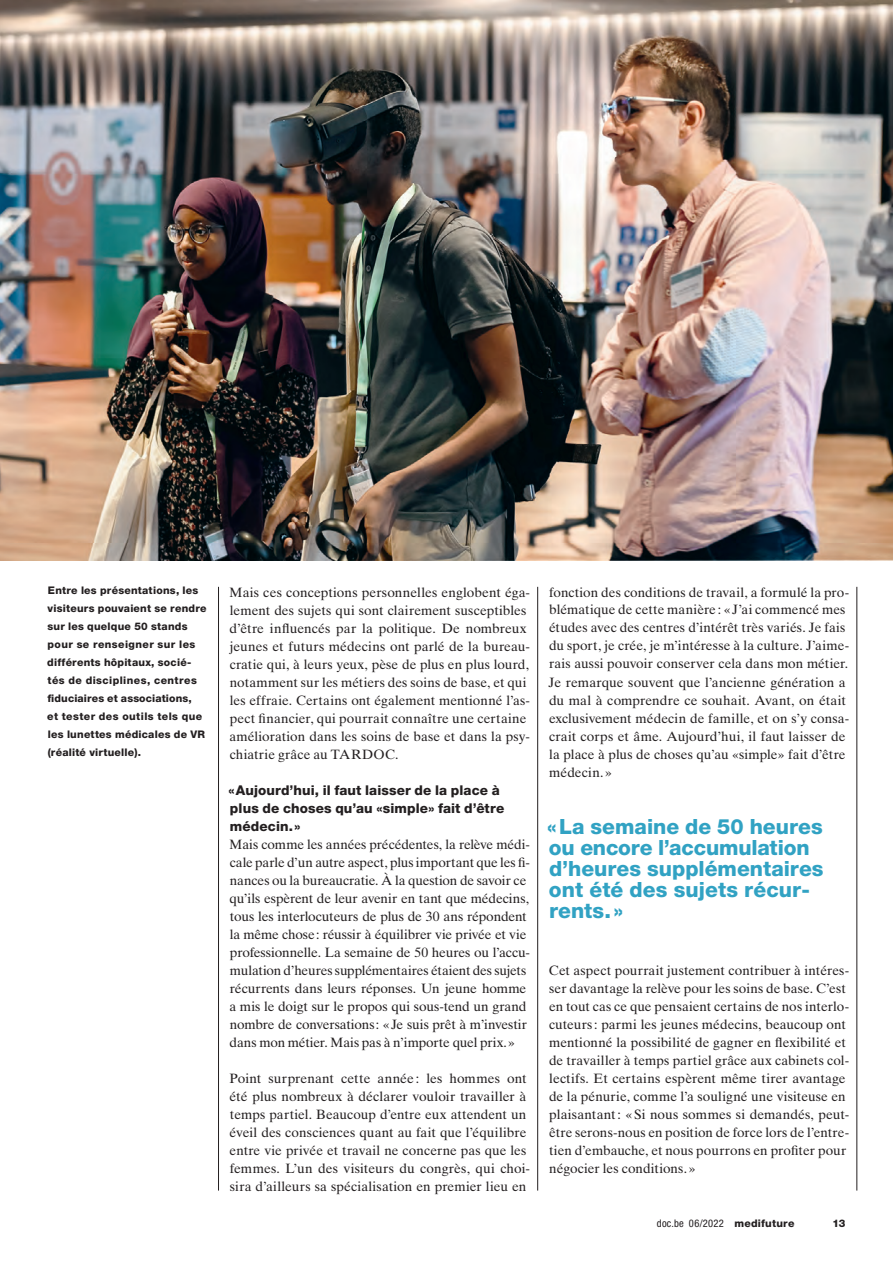
<style>
.page{position:relative;width:893px;height:1263px;background:#fff}
.page>*{position:absolute;margin:0;border:0;box-sizing:border-box;transform-origin:0 0}
.t1{font:800 21px/21px "Helvetica Neue LT Std";color:#31a2c3}
.t2{font:13.5px/18px "Times Ten";letter-spacing:.005em;color:#231f20}
.t3{font:800 13.5px/18px "Helvetica Neue LT Std";letter-spacing:.01em;color:#231f20}
.t4{font:800 10.5px/18px "Helvetica Neue LT Std";letter-spacing:.02em;color:#231f20}
.t5{font:condensed 10.5px "Helvetica Neue LT Std";letter-spacing:.025em;color:#231f20}
.s1{font-weight:800;font-stretch:normal}
</style>
<div class="page">
<hr style="left:857px;top:587px;width:1px;height:603px;background:#231f20">
<hr style="left:537px;top:587px;width:1px;height:603px;background:#231f20">
<hr style="left:218px;top:587px;width:1px;height:603px;background:#231f20">
<img style="left:0;top:0;width:893px;height:560px">
<p class="t4" style="left:47px;top:581px;width:161px">Entre les présentations, les visiteurs pouvaient se rendre sur les quelque 50 stands pour se renseigner sur les différents hôpitaux, socié&shy;tés de disciplines, centres fiduciaires et associations,<br>et tester des outils tels que les lunettes médicales de VR (réalité virtuelle).</p>
<p class="t2" style="left:229px;top:583px;width:302px">Mais ces conceptions personnelles englobent éga&shy;lement des sujets qui sont clairement susceptibles d’être influencés par la politique. De nombreux jeunes et futurs médecins ont parlé de la bureau&shy;cratie qui, à leurs yeux, pèse de plus en plus lourd, notamment sur les métiers des soins de base, et qui les effraie. Certains ont également mentionné l’as&shy;pect financier, qui pourrait connaître une certaine amélioration dans les soins de base et dans la psy&shy;chiatrie grâce au TARDOC.</p>
<p class="t3" style="left:228px;top:781px;width:277px">« Aujourd’hui, il faut laisser de la place à plus de choses qu’au «simple» fait d’être médecin. »</p>
<p class="t2" style="left:229px;top:835px;width:302px">Mais comme les années précédentes, la relève médi&shy;cale parle d’un autre aspect, plus important que les fi&shy;nances ou la bureaucratie. À la question de savoir ce qu’ils espèrent de leur avenir en tant que médecins, tous les interlocuteurs de plus de 30 ans répondent la même chose : réussir à équilibrer vie privée et vie professionnelle. La semaine de 50 heures ou l’accu&shy;mulation d’heures supplémentaires étaient des sujets récurrents dans leurs réponses. Un jeune homme a mis le doigt sur le propos qui sous-tend un grand nombre de conversations : « Je suis prêt à m’investir dans mon métier. Mais pas à n’importe quel prix. »</p>
<p class="t2" style="left:230px;top:1069px;width:302px">Point surprenant cette année : les hommes ont été plus nombreux à déclarer vouloir travailler à temps partiel. Beaucoup d’entre eux attendent un éveil des consciences quant au fait que l’équilibre entre vie privée et travail ne concerne pas que les femmes. L’un des visiteurs du congrès, qui choi&shy;sira d’ailleurs sa spécialisation en premier lieu en</p>
<p class="t2" style="left:548px;top:583px;width:302px">fonction des conditions de travail, a formulé la pro&shy;blématique de cette manière : « J’ai commencé mes études avec des centres d’intérêt très variés. Je fais du sport, je crée, je m’intéresse à la culture. J’aime&shy;rais aussi pouvoir conserver cela dans mon métier.<br>Je remarque souvent que l’ancienne génération a du mal à comprendre ce souhait. Avant, on était exclusivement médecin de famille, et on s’y consa&shy;crait corps et âme. Aujourd’hui, il faut laisser de la place à plus de choses qu’au «simple» fait d’être médecin. »</p>
<h1 class="t1" style="left:547px;top:815px;width:278px">« La semaine de 50 heures ou encore l’accumulation d’heures supplémentaires ont été des sujets récur&shy;rents. »</h1>
<p class="t2" style="left:549px;top:961px;width:302px">Cet aspect pourrait justement contribuer à intéres&shy;ser davantage la relève pour les soins de base. C’est en tout cas ce que pensaient certains de nos interlo&shy;cuteurs : parmi les jeunes médecins, beaucoup ont mentionné la possibilité de gagner en flexibilité et de travailler à temps partiel grâce aux cabinets col&shy;lectifs. Et certains espèrent même tirer avantage de la pénurie, comme l’a souligné une visiteuse en plaisantant : « Si nous sommes si demandés, peut&shy;être serons-nous en position de force lors de l’entre&shy;tien d’embauche, et nous pourrons en profiter pour négocier les conditions. »</p>
<p class="t5" style="left:657px;top:1217px;width:139px">doc.be 06/2022 <span class="s1">medifuture</span></p>
<p class="t4" style="left:833px;top:1214px;width:14px">13</p>
</div>
